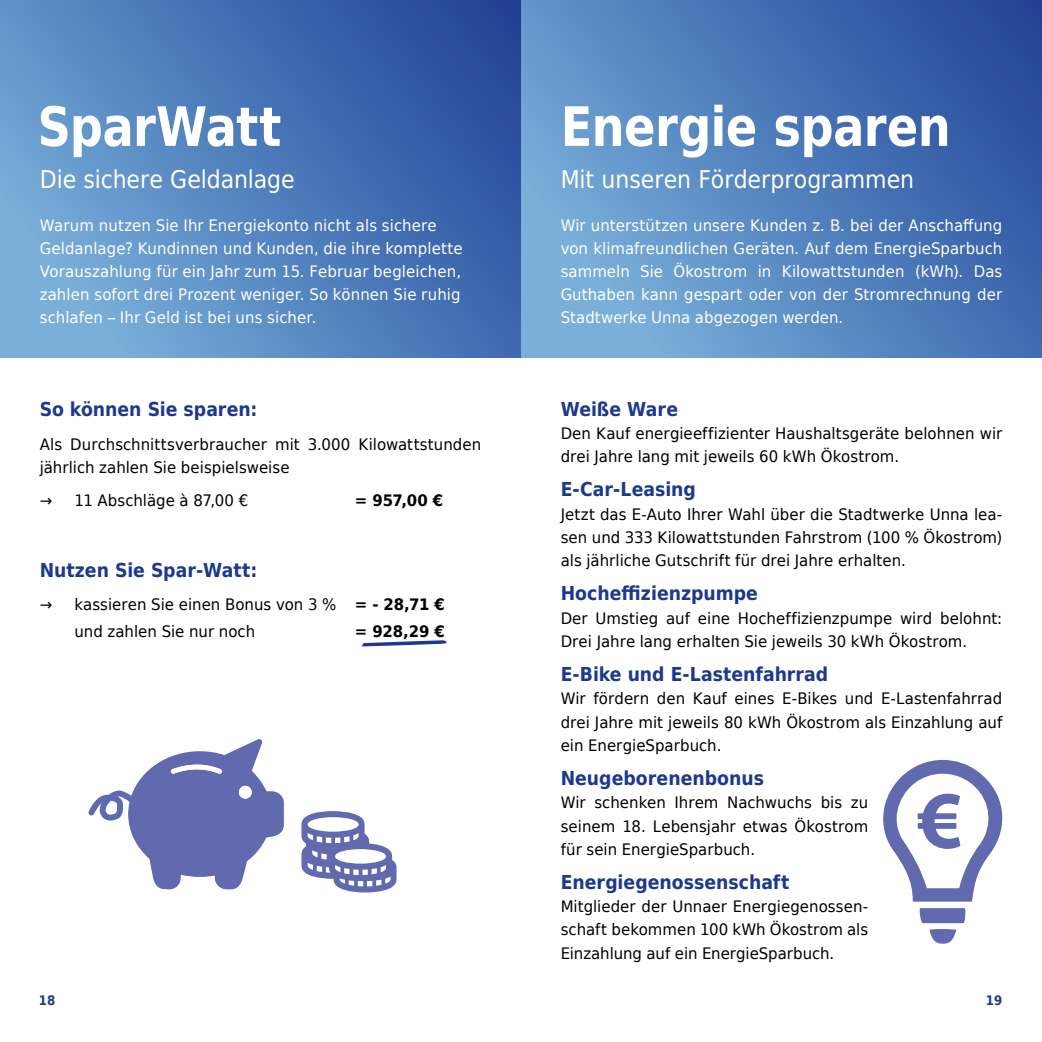
<style>
.page{position:relative;width:1042px;height:1042px;background:#fff}
.page>*{position:absolute;margin:0;border:0;box-sizing:border-box;transform-origin:0 0}
.t1{font:700 54.25px "DejaVu Sans Condensed";letter-spacing:-.01em;color:#fff;scale:.95 1}
.t2{font:24.5px "DejaVu LGC Sans Condensed";color:#fff}
.t3{font:700 19.25px "DejaVu Sans Condensed";color:#1c388f}
.t4{font:15.75px/23.1px "DejaVu Sans";color:#000;scale:.95 1}
.t5{font:15.75px/23.1px "DejaVu Sans";letter-spacing:.005em;color:#fff;text-align:justify;scale:.95 1}
.t6{font:15.75px/23.1px "DejaVu LGC Sans";letter-spacing:.005em;color:#fff;scale:.95 1}
.t7{font:700 15.75px "DejaVu Sans";letter-spacing:-.01em;color:#000;scale:.95 1}
.t8{font:700 13.12px "DejaVu LGC Sans Condensed";color:#1c388f}
.s1{font-weight:700}
</style>
<div class="page">
<svg style="left:521px;top:0;width:521px;height:358px;background:#5280bd"></svg>
<svg style="left:0;top:0;width:521px;height:358px;background:#507ebb"></svg>
<svg style="left:919px;top:908px;width:46px;height:15px"></svg>
<svg style="left:929px;top:929px;width:27px;height:14px"></svg>
<svg style="left:883px;top:760px;width:120px;height:141px"></svg>
<svg style="left:301px;top:811px;width:96px;height:81px"></svg>
<svg style="left:362px;top:640px;width:84px;height:6px"></svg>
<svg style="left:88px;top:739px;width:196px;height:150px"></svg>
<h1 class="t1" style="left:37px;top:82px;width:258px">SparWatt</h1>
<h2 class="t2" style="left:40px;top:162px;width:257px">Die sichere Geldanlage</h2>
<p class="t6" style="left:40px;top:214px;width:447px">Warum nutzen Sie Ihr Energiekonto nicht als sichere Geldanlage? Kundinnen und Kunden, die ihre komplette Vorauszahlung für ein Jahr zum 15. Februar begleichen, zahlen sofort drei Prozent weniger. So können Sie ruhig schlafen – Ihr Geld ist bei uns sicher.</p>
<p class="t3" style="left:40px;top:393px;width:219px">So können Sie sparen:</p>
<p class="t4" style="left:40px;top:433px;width:466px">Als Durchschnittsverbraucher mit 3.000 Kilowattstunden jährlich zahlen Sie beispielsweise</p>
<p class="t4" style="left:40px;top:488px;width:221px">→ 11 Abschläge à 87,00 €</p>
<p class="t7" style="left:355px;top:487px;width:95px">= 957,00 €</p>
<p class="t3" style="left:40px;top:555px;width:219px">Nutzen Sie Spar-Watt:</p>
<p class="t4" style="left:74px;top:590px;width:391px;line-height:27.5px;text-indent:-35px">→ kassieren Sie einen Bonus von 3 % <span class="s1">= - 28,71 € </span>und zahlen Sie nur noch</p>
<p class="t7" style="left:355px;top:618px;width:96px">= 928,29 €</p>
<h1 class="t1" style="left:561px;top:82px;width:412px">Energie sparen</h1>
<h2 class="t2" style="left:561px;top:162px;width:355px">Mit unseren Förderprogrammen</h2>
<p class="t5" style="left:561px;top:213px;width:466px">Wir unterstützen unsere Kunden z. B. bei der Anschaffung von klimafreundlichen Geräten. Auf dem EnergieSparbuch sammeln Sie Ökostrom in Kilowattstunden (kWh). Das Guthaben kann gespart oder von der Stromrechnung der Stadtwerke Unna abgezogen werden.</p>
<p class="t3" style="left:561px;top:393px;width:119px">Weiße Ware</p>
<p class="t4" style="left:561px;top:421px;width:466px">Den Kauf energieeffizienter Haushaltsgeräte belohnen wir drei Jahre lang mit jeweils 60 kWh Ökostrom.</p>
<p class="t3" style="left:561px;top:474px;width:137px">E-Car-Leasing</p>
<p class="t4" style="left:561px;top:502px;width:466px;text-align:justify">Jetzt das E-Auto Ihrer Wahl über die Stadtwerke Unna lea&shy;sen und 333 Kilowattstunden Fahrstrom (100 % Ökostrom) als jährliche Gutschrift für drei Jahre erhalten.</p>
<p class="t3" style="left:561px;top:578px;width:199px">Hocheffizienzpumpe</p>
<p class="t4" style="left:561px;top:606px;width:466px">Der Umstieg auf eine Hocheffizienzpumpe wird belohnt:<br>Drei Jahre lang erhalten Sie jeweils 30 kWh Ökostrom.</p>
<p class="t3" style="left:561px;top:659px;width:269px">E-Bike und E-Lastenfahrrad</p>
<p class="t4" style="left:561px;top:687px;width:466px;text-align:justify">Wir fördern den Kauf eines E-Bikes und E-Lastenfahrrad drei Jahre mit jeweils 80 kWh Ökostrom als Einzahlung auf ein EnergieSparbuch.</p>
<p class="t3" style="left:561px;top:762px;width:205px">Neugeborenenbonus</p>
<p class="t4" style="left:561px;top:791px;width:325px;text-align:justify">Wir schenken Ihrem Nachwuchs bis zu seinem 18. Lebensjahr etwas Ökostrom für sein EnergieSparbuch.</p>
<p class="t3" style="left:561px;top:866px;width:230px">Energiegenossenschaft</p>
<p class="t4" style="left:561px;top:895px;width:325px;text-align:justify">Mitglieder der Unnaer Energiegenossen&shy;schaft bekommen 100 kWh Ökostrom als Einzahlung auf ein EnergieSparbuch.</p>
<p class="t8" style="left:39px;top:990px;width:18px">18</p>
<p class="t8" style="left:986px;top:990px;width:18px">19</p>
</div>
